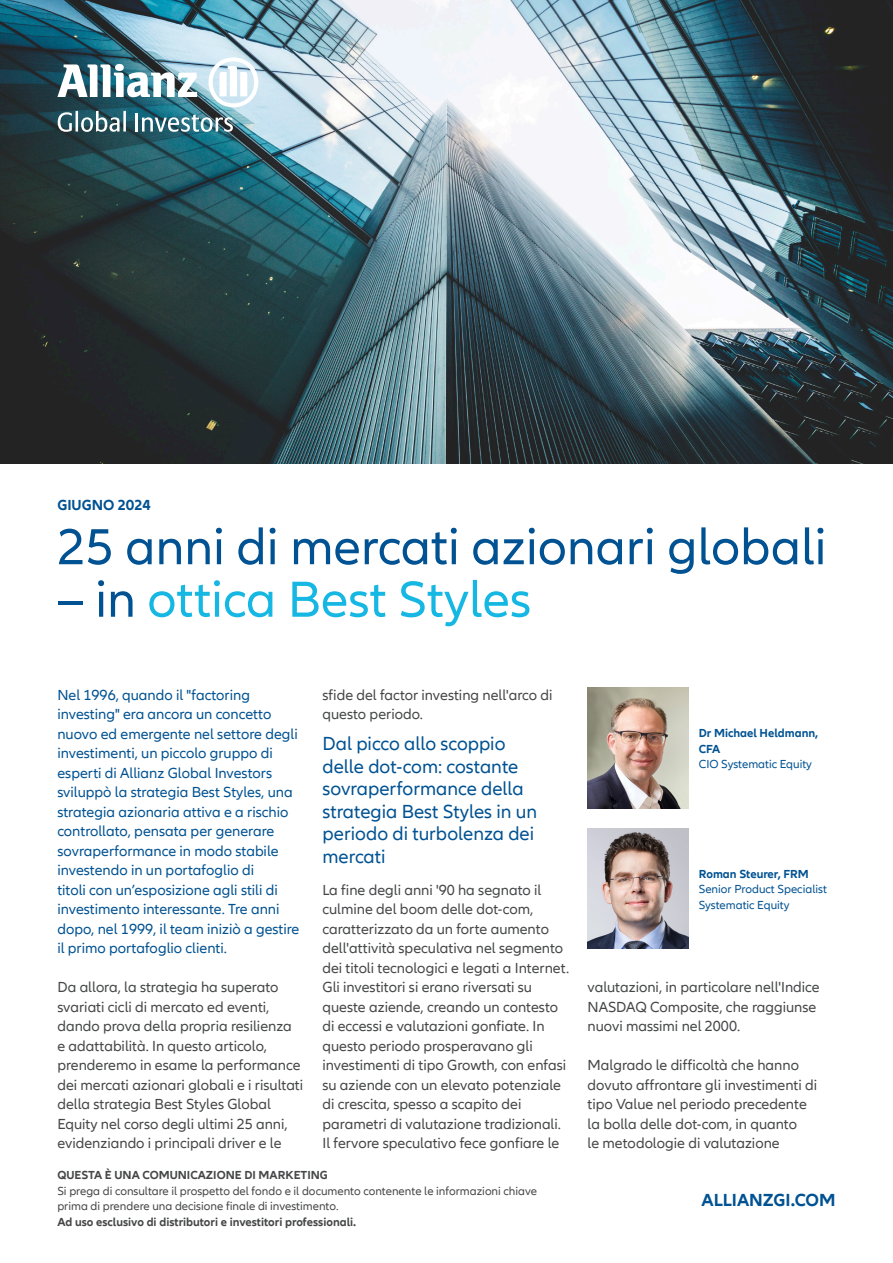
<style>
.page{position:relative;width:893px;height:1263px;background:#fff}
.page>*{position:absolute;margin:0;border:0;box-sizing:border-box;transform-origin:0 0}
.Headline{font:52.5px "Allianz Neo";color:#015292}
.Headline-2{font:52.5px "Allianz Neo";color:#16b8e3}
.Headline_3{font:19.5px/22.5px "Allianz Neo";color:#015292}
.URL_connect{font:700 18px "Allianz Neo";color:#015292}
.Copy{font:15px/19.5px "Allianz Neo";color:#454647}
.Copy-2{font:15px/19.5px "Allianz Neo";color:#015292}
.t1{font:700 15px "Allianz Neo";color:#015292}
.Disclaimer_footnote{font:12px/15.6px "Allianz Neo";color:#454647}
.Copy__small{font:12px "Allianz Neo";color:#015292}
.Copy__small-2{font:700 12px/15.6px "Allianz Neo";color:#015292}
.Disclaimer_footnote-2{font:700 12px "Allianz Neo";color:#454647}
.s1{color:#015292}
.s2{font-weight:700}
</style>
<div class="page">
<img style="left:0;top:0;width:893px;height:463px">
<svg style="left:57px;top:64px;width:140px;height:33px"></svg>
<svg style="left:208px;top:57px;width:50px;height:50px"></svg>
<svg style="left:58px;top:112px;width:14px;height:20px"></svg>
<hr style="left:76px;top:111px;width:2px;height:21px;background:#fff">
<svg style="left:81px;top:111px;width:39px;height:21px"></svg>
<hr style="left:123px;top:111px;width:3px;height:21px;background:#fff">
<hr style="left:135px;top:113px;width:3px;height:19px;background:#fff">
<svg style="left:142px;top:115px;width:91px;height:17px"></svg>
<img style="left:587px;top:688px;width:101px;height:120px">
<img style="left:587px;top:829px;width:101px;height:120px">
<p class="t1" style="left:57px;top:496px;width:95px">GIUGNO 2024</p>
<p class="Headline" style="left:57px;top:517px;width:770px">25 anni di mercati azionari globali</p>
<p class="Headline-2" style="left:57px;top:569px;width:475px"><span class="s1">– in</span> ottica Best Styles</p>
<p class="Copy-2" style="left:57px;top:685px;width:244px">Nel 1996, quando il "factoring investing" era ancora un concetto nuovo ed emergente nel settore degli investimenti, un piccolo gruppo di esperti di Allianz Global Investors sviluppò la strategia Best Styles, una strategia azionaria attiva e a rischio controllato, pensata per generare sovraperformance in modo stabile investendo in un portafoglio di<br>titoli con un’esposizione agli stili di investimento interessante. Tre anni dopo, nel 1999, il team iniziò a gestire il primo portafoglio clienti.</p>
<p class="Copy" style="left:57px;top:978px;width:247px">Da allora, la strategia ha superato svariati cicli di mercato ed eventi, dando prova della propria resilienza e adattabilità. In questo articolo, prenderemo in esame la performance dei mercati azionari globali e i risultati della strategia Best Styles Global Equity nel corso degli ultimi 25 anni, evidenziando i principali driver e le</p>
<p class="Copy" style="left:322px;top:685px;width:231px">sfide del factor investing nell'arco di questo periodo.</p>
<p class="Headline_3" style="left:322px;top:733px;width:216px">Dal picco allo scoppio delle dot-com: costante sovraperformance della strategia Best Styles in un periodo di turbolenza dei mercati</p>
<p class="Copy" style="left:322px;top:880px;width:248px">La fine degli anni '90 ha segnato il culmine del boom delle dot-com, caratterizzato da un forte aumento dell'attività speculativa nel segmento dei titoli tecnologici e legati a Internet.<br>Gli investitori si erano riversati su queste aziende, creando un contesto di eccessi e valutazioni gonfiate. In questo periodo prosperavano gli investimenti di tipo Growth, con enfasi su aziende con un elevato potenziale di crescita, spesso a scapito dei parametri di valutazione tradizionali.<br>Il fervore speculativo fece gonfiare le</p>
<p class="Disclaimer_footnote-2" style="left:57px;top:1168px;width:272px">QUESTA È UNA COMUNICAZIONE DI MARKETING</p>
<p class="Disclaimer_footnote" style="left:57px;top:1183px;width:481px">Si prega di consultare il prospetto del fondo e il documento contenente le informazioni chiave prima di prendere una decisione finale di investimento.<br><span class="s2">Ad uso esclusivo di distributori e investitori professionali.</span></p>
<p class="Copy__small-2" style="left:699px;top:725px;width:121px">Dr Michael Heldmann,<br>CFA</p>
<p class="Copy__small" style="left:699px;top:757px;width:115px">CIO Systematic Equity</p>
<p class="Copy__small-2" style="left:699px;top:866px;width:112px">Roman Steurer, FRM</p>
<p class="Copy__small" style="left:699px;top:882px;width:130px">Senior Product Specialist</p>
<p class="Copy__small" style="left:699px;top:898px;width:92px">Systematic Equity</p>
<p class="Copy" style="left:587px;top:978px;width:234px">valutazioni, in particolare nell'Indice<br>NASDAQ Composite, che raggiunse nuovi massimi nel 2000.</p>
<p class="Copy" style="left:587px;top:1056px;width:231px">Malgrado le difficoltà che hanno dovuto affrontare gli investimenti di tipo Value nel periodo precedente la bolla delle dot-com, in quanto<br>le metodologie di valutazione</p>
<p class="URL_connect" style="left:701px;top:1189px;width:136px">ALLIANZGI.COM</p>
</div>
